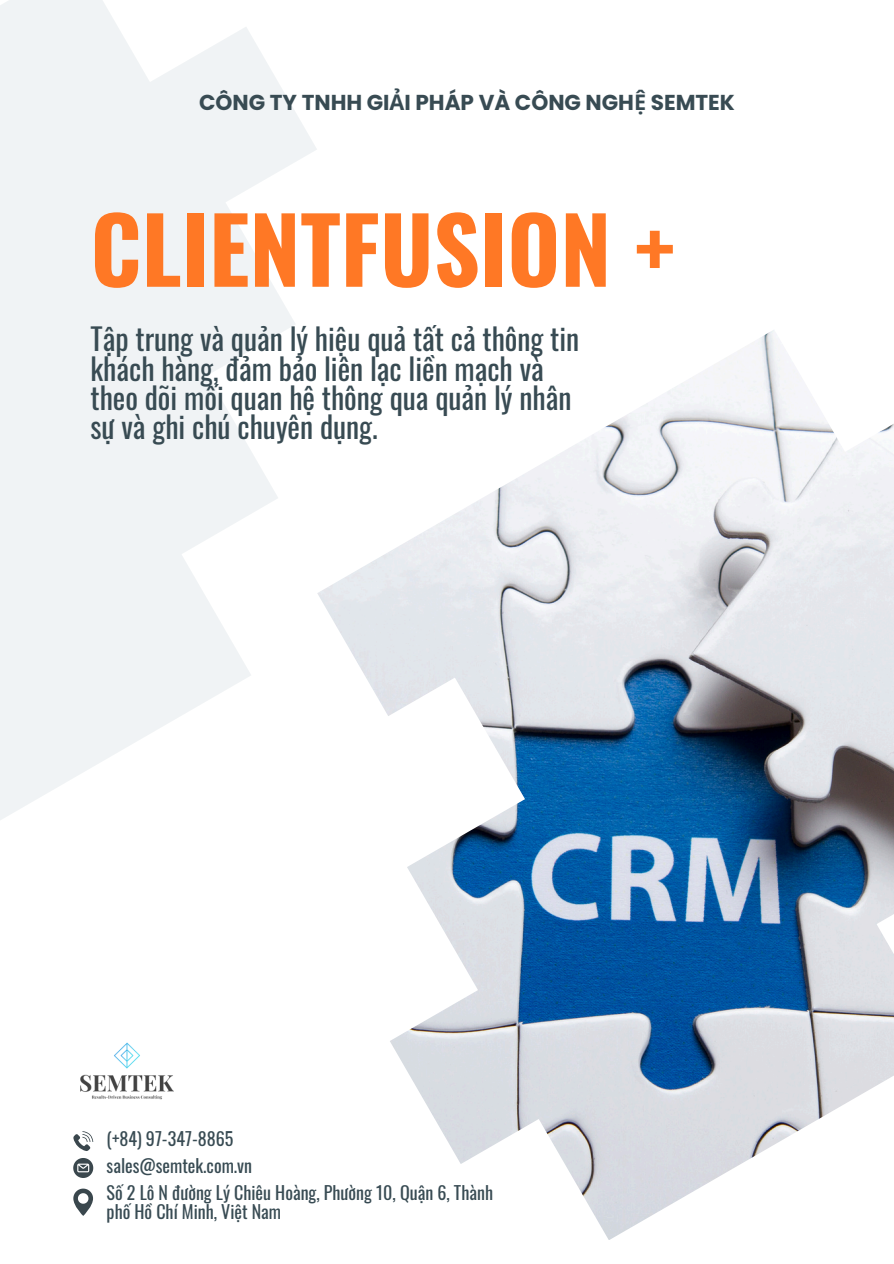
<style>
.page{position:relative;width:894px;height:1264px;background:#fff}
.page>*{position:absolute;margin:0;border:0;box-sizing:border-box;transform-origin:0 0}
.t1{font:700 90.6px "Oswald";color:#ff7825}
.t2{font:29.7px/29.2px "Oswald";color:#384b53}
.t3{font:700 21.6px "Poppins";color:#384b53}
.t4{font:18px/19.2px "Oswald";color:#384b53}
.s1{font-family:"Noto Sans"}
</style>
<div class="page">
<div style="left:0;top:0;width:317px;height:869px;background:linear-gradient(to right,#eef2f4,#fcfdfd)"></div>
<img style="left:317px;top:330px;width:576px;height:909px">
<img style="left:80px;top:1042px;width:94px;height:58px">
<svg style="left:73px;top:1131px;width:20px;height:20px"></svg>
<svg style="left:73px;top:1188px;width:20px;height:27px"></svg>
<svg style="left:73px;top:1158px;width:20px;height:19px"></svg>
<p class="t3" style="left:199px;top:87px;width:537px">CÔNG TY TNHH GI<span class="s1">Ả</span>I PHÁP VÀ CÔNG NGH<span class="s1">Ệ</span> SEMTEK</p>
<h1 class="t1" style="left:90px;top:179px;width:586px">CLIENTFUSION +</h1>
<h2 class="t2" style="left:90px;top:323px;width:490px">Tập trung và quản lý hiệu quả tất cả thông tin khách hàng, đảm bảo liên lạc liền mạch và theo dõi mối quan hệ thông qua quản lý nhân sự và ghi chú chuyên dụng.</h2>
<p class="t4" style="left:107px;top:1127px;width:128px">(+84) 97-347-8865</p>
<p class="t4" style="left:107px;top:1155px;width:147px">sales@semtek.com.vn</p>
<p class="t4" style="left:107px;top:1181px;width:388px">Số 2 Lô N đường Lý Chiêu Hoàng, Phường 10, Quận 6, Thành phố Hồ Chí Minh, Vi͏ệt Nam</p>
</div>
